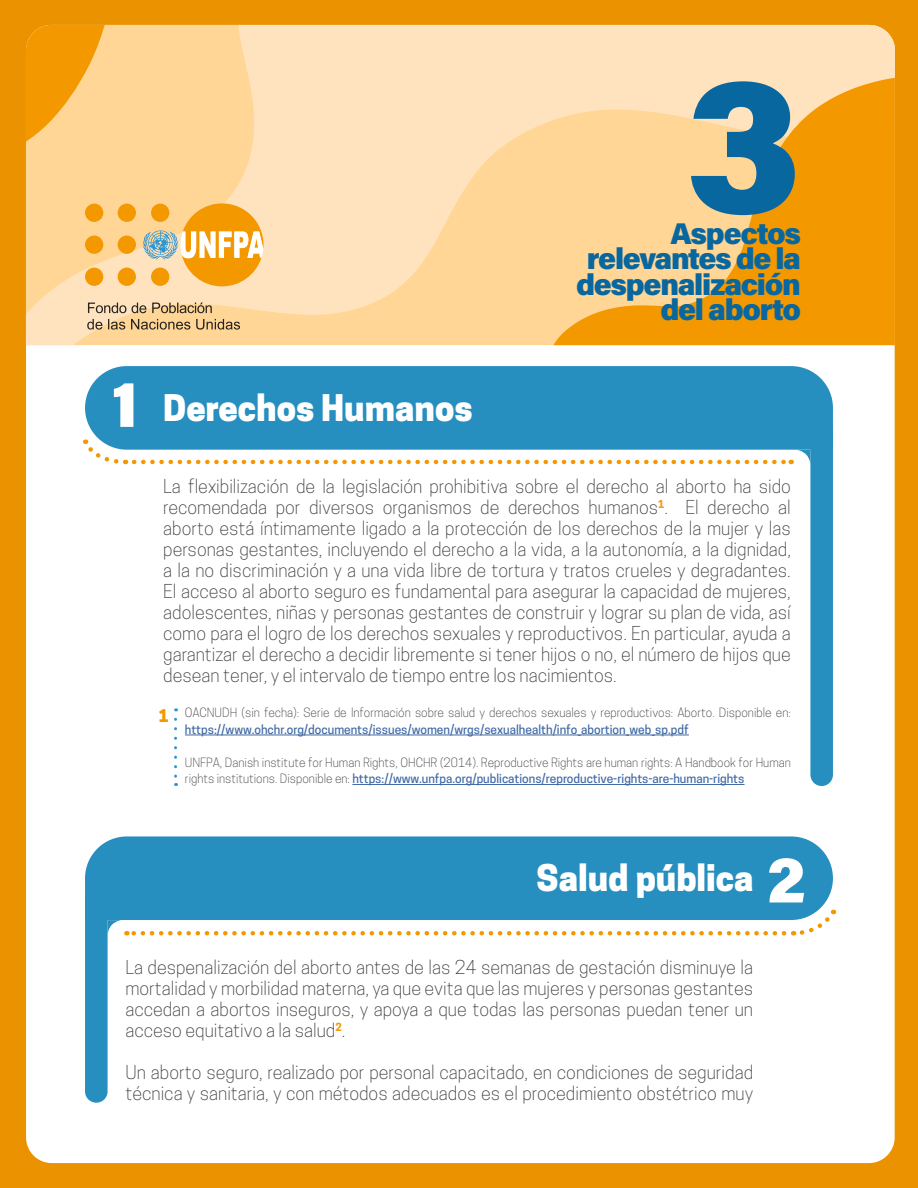
<style>
.page{position:relative;width:918px;height:1188px;background:#fff}
.page>*{position:absolute;margin:0;border:0;box-sizing:border-box;transform-origin:0 0}
.t1{font:195px "Acumin Variable Concept";color:#09679f}
.t2{font:66px "Acumin Variable Concept";color:#fff}
.t3{font:800 34.5px "Cooper Hewitt";color:#fff}
.t4{font:30px/25.5px "Acumin Variable Concept";letter-spacing:-.045em;color:#09679f;text-align:right}
.t5{font:300 18px/21px "Cooper Hewitt";color:#3c3c3b;text-align:justify}
.t6{font:800 16.5px "Cooper Hewitt";color:#f49800}
.t7{font:300 12px/16.5px "Cooper Hewitt";color:#3c3c3b}
.t8{font:500 12px "Cooper Hewitt";color:#3f68a5}
.s1{font-weight:500;color:#3f68a5}
.s2{font-family:"Acumin Variable Concept";font-weight:400;font-size:66px}
</style>
<div class="page">
<hr style="left:0;top:0;width:1px;height:1188px;background:#eb9200">
<div style="left:1px;top:0;width:917px;height:1188px;background:#eb9200"></div>
<div style="left:26px;top:345px;width:869px;height:818px;background:#fff"></div>
<svg style="left:26px;top:25px;width:869px;height:320px;fill:#ffe3bf"></svg>
<svg style="left:26px;top:25px;width:448px;height:119px;fill:#ffe3bf"></svg>
<svg style="left:551px;top:77px;width:344px;height:268px"></svg>
<div style="left:85px;top:836px;width:748px;height:84px;background:#268fbf"></div>
<div style="left:85px;top:889px;width:23px;height:214px;background:#268fbf;border-radius:11px"></div>
<div style="left:85px;top:366px;width:748px;height:84px;background:#268fbf"></div>
<div style="left:810px;top:418px;width:23px;height:368px;background:#268fbf;border-radius:11px"></div>
<svg style="left:87px;top:303px;width:153px;height:27px"></svg>
<div style="left:85px;top:204px;width:18px;height:18px;background:#f49800;border-radius:50%"></div>
<div style="left:118px;top:204px;width:18px;height:18px;background:#f49800;border-radius:50%"></div>
<div style="left:85px;top:268px;width:18px;height:18px;background:#f49800;border-radius:50%"></div>
<div style="left:118px;top:268px;width:18px;height:18px;background:#f49800;border-radius:50%"></div>
<div style="left:85px;top:236px;width:18px;height:18px;background:#f49800;border-radius:50%"></div>
<div style="left:118px;top:236px;width:18px;height:18px;background:#f49800;border-radius:50%"></div>
<svg style="left:143px;top:203px;width:121px;height:83px"></svg>
<hr style="left:185px;top:735px;width:504px;height:1px;background:#3f68a5">
<hr style="left:352px;top:784px;width:393px;height:1px;background:#3f68a5">
<svg style="left:84px;top:440px;width:42px;height:27px"></svg>
<svg style="left:174px;top:719px;width:3px;height:67px"></svg>
<svg style="left:134px;top:450px;width:676px;height:14px"></svg>
<svg style="left:793px;top:910px;width:41px;height:28px"></svg>
<svg style="left:108px;top:920px;width:676px;height:15px"></svg>
<h1 class="t1" style="left:686px;top:11px;width:116px">3</h1>
<h2 class="t2" style="left:112px;top:359px;width:28px">1</h2>
<h3 class="t3" style="left:163px;top:387px;width:311px">Derechos Humanos</h3>
<h3 class="t4" style="left:576px;top:219px;width:227px">Aspectos relevantes de la despenalización del aborto</h3>
<p class="t5" style="left:163px;top:475px;width:629px">La flexibilización de la legislación prohibitiva sobre el derecho al aborto ha sido recomendada por diversos organismos de derechos humanos<sup>1</sup>. El derecho al aborto está íntimamente ligado a la protección de los derechos de la mujer y las personas gestantes, incluyendo el derecho a la vida, a la autonomía, a la dignidad, a la no discriminación y a una vida libre de tortura y tratos crueles y degradantes.<br>El acceso al aborto seguro es fundamental para asegurar la capacidad de mujeres, adolescentes, niñas y personas gestantes de construir y lograr su plan de vida, así como para el logro de los derechos sexuales y reproductivos. En particular, ayuda a garantizar el derecho a decidir libremente si tener hijos o no, el número de hijos que desean tener, y el intervalo de tiempo entre los nacimientos.</p>
<p class="t6" style="left:159px;top:706px;width:11px">1</p>
<p class="t7" style="left:185px;top:705px;width:607px">OACNUDH (sin fecha): Serie de Información sobre salud y derechos sexuales y reproductivos: Aborto. Disponible en:</p>
<p class="t8" style="left:185px;top:722px;width:505px">https://www.ohchr.org/documents/issues/women/wrgs/sexualhealth/info_abortion_web_sp.pdf</p>
<p class="t7" style="left:185px;top:754px;width:607px">UNFPA, Danish institute for Human Rights, OHCHR (2014). Reproductive Rights are human rights: A Handbook for Human rights institutions. Disponible en: <span class="s1">https://www.unfpa.org/publications/reproductive-rights-are-human-rights</span></p>
<h3 class="t3" style="left:537px;top:858px;width:270px">Salud pública <span class="s2">2</span></h3>
<p class="t5" style="left:125px;top:957px;width:629px">La despenalización del aborto antes de las 24 semanas de gestación disminuye la mortalidad y morbilidad materna, ya que evita que las mujeres y personas gestantes accedan a abortos inseguros, y apoya a que todas las personas puedan tener un acceso equitativo a la salud<sup>2</sup>.</p>
<p class="t5" style="left:125px;top:1062px;width:629px">Un aborto seguro, realizado por personal capacitado, en condiciones de seguridad técnica y sanitaria, y con métodos adecuados es el procedimiento obstétrico muy</p>
</div>
